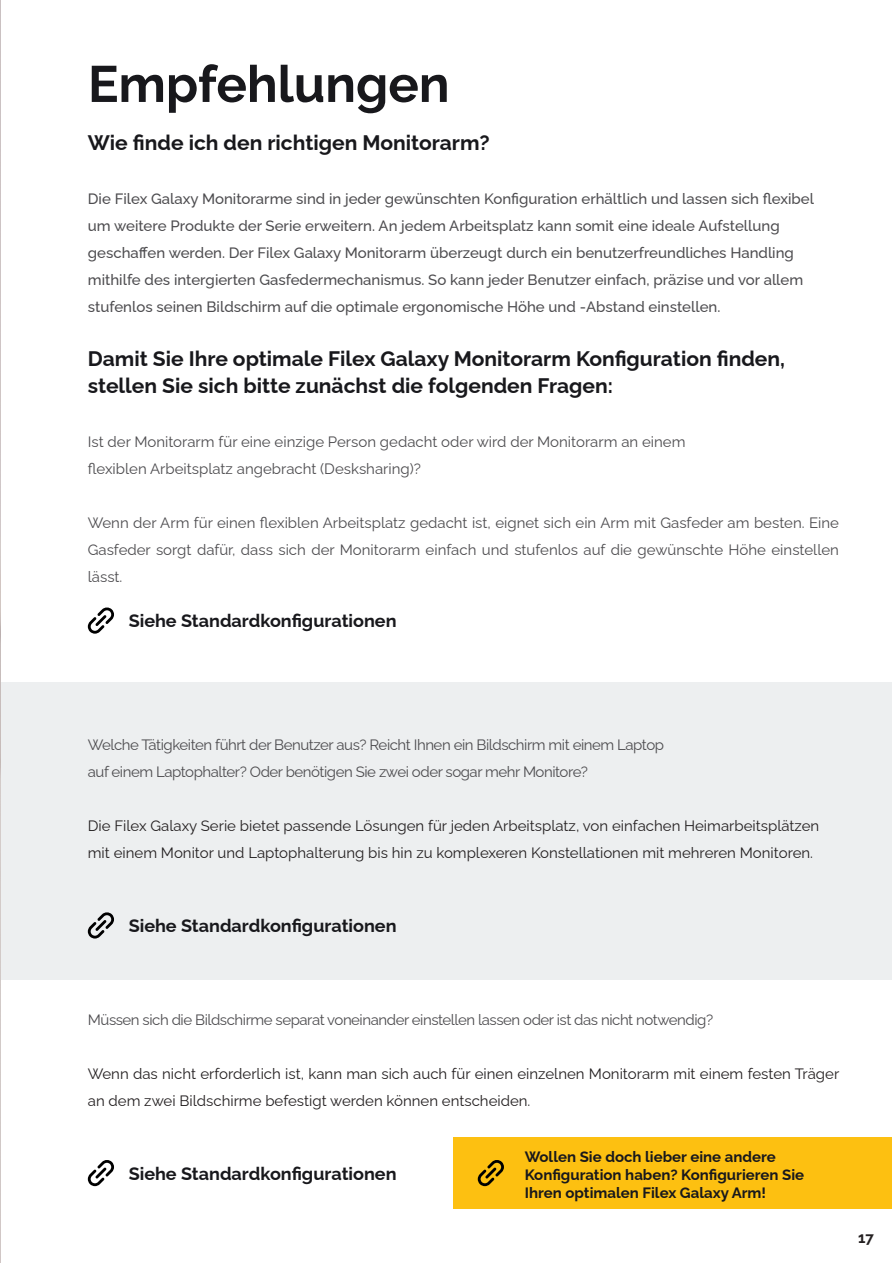
<style>
.page{position:relative;width:893px;height:1263px;background:#fff}
.page>*{position:absolute;margin:0;border:0;box-sizing:border-box;transform-origin:0 0}
.t1{font:700 51px "Raleway";color:#18181c}
.t2{font:700 21px/27px "Raleway";color:#18181c}
.t3{font:700 18px "Raleway";color:#18181c}
.t4{font:500 15px/27px "Raleway";color:#4d4c4f}
.t5{font:15px/27px "Raleway";letter-spacing:-.03em;color:#4d4c4f;text-align:justify}
.t6{font:15px/27px "Raleway";color:#231f20}
.t7{font:15px "Raleway";color:#4d4c4f}
.t8{font:700 15px "Raleway";color:#18181c}
.t9{font:700 15px "Raleway";color:#231f20}
</style>
<div class="page">
<div style="left:1px;top:682px;width:891px;height:298px;background:#edeff0"></div>
<div style="left:454px;top:1137px;width:438px;height:72px;background:#fdc011"></div>
<img style="left:0;top:0;width:1px;height:1263px">
<svg style="left:478px;top:1160px;width:26px;height:26px"></svg>
<svg style="left:88px;top:607px;width:26px;height:27px"></svg>
<svg style="left:88px;top:912px;width:26px;height:26px"></svg>
<svg style="left:88px;top:1160px;width:26px;height:26px"></svg>
<p class="t1" style="left:88px;top:43px;width:363px">Empfehlungen</p>
<p class="t2" style="left:88px;top:127px;width:403px">Wie finde ich den richtigen Monitorarm?</p>
<p class="t4" style="left:88px;top:184px;width:728px">Die Filex Galaxy Monitorarme sind in jeder gewünschten Konfiguration erhältlich und lassen sich flexibel um weitere Produkte der Serie erweitern. An jedem Arbeitsplatz kann somit eine ideale Aufstellung geschaffen werden. Der Filex Galaxy Monitorarm überzeugt durch ein benutzerfreundliches Handling mithilfe des intergierten Gasfedermechanismus. So kann jeder Benutzer einfach, präzise und vor allem stufenlos seinen Bildschirm auf die optimale ergonomische Höhe und -Abstand einstellen.</p>
<p class="t2" style="left:88px;top:343px;width:699px">Damit Sie Ihre optimale Filex Galaxy Monitorarm Konfiguration finden, stellen Sie sich bitte zunächst die folgenden Fragen:</p>
<p class="t7" style="left:88px;top:430px;width:599px">Ist der Monitorarm für eine einzige Person gedacht oder wird der Monitorarm an einem</p>
<p class="t7" style="left:88px;top:457px;width:335px">flexiblen Arbeitsplatz angebracht (Desksharing)?</p>
<p class="t5" style="left:88px;top:508px;width:753px">Wenn der Arm für einen flexiblen Arbeitsplatz gedacht ist, eignet sich ein Arm mit Gasfeder am besten. Eine Gasfeder sorgt dafür, dass sich der Monitorarm einfach und stufenlos auf die gewünschte Höhe einstellen lässt.</p>
<p class="t3" style="left:129px;top:606px;width:269px">Siehe Standardkonfigurationen</p>
<p class="t5" style="left:88px;top:729px;width:578px">Welche Tätigkeiten führt der Benutzer aus? Reicht Ihnen ein Bildschirm mit einem Laptop</p>
<p class="t5" style="left:88px;top:756px;width:502px">auf einem Laptophalter? Oder benötigen Sie zwei oder sogar mehr Monitore?</p>
<p class="t6" style="left:88px;top:810px;width:733px">Die Filex Galaxy Serie bietet passende Lösungen für jeden Arbeitsplatz, von einfachen Heimarbeitsplätzen mit einem Monitor und Laptophalterung bis hin zu komplexeren Konstellationen mit mehreren Monitoren.</p>
<p class="t3" style="left:129px;top:911px;width:269px">Siehe Standardkonfigurationen</p>
<p class="t5" style="left:88px;top:1004px;width:627px">Müssen sich die Bildschirme separat voneinander einstellen lassen oder ist das nicht notwendig?</p>
<p class="t6" style="left:88px;top:1058px;width:753px">Wenn das nicht erforderlich ist, kann man sich auch für einen einzelnen Monitorarm mit einem festen Träger an dem zwei Bildschirme befestigt werden können entscheiden.</p>
<p class="t3" style="left:129px;top:1159px;width:269px">Siehe Standardkonfigurationen</p>
<p class="t8" style="left:525px;top:1144px;width:253px">Wollen Sie doch lieber eine andere</p>
<p class="t8" style="left:525px;top:1162px;width:281px">Konfiguration haben? Konfigurieren Sie</p>
<p class="t8" style="left:525px;top:1180px;width:243px">Ihren optimalen Filex Galaxy Arm!</p>
<p class="t9" style="left:858px;top:1226px;width:17px">17</p>
</div>
